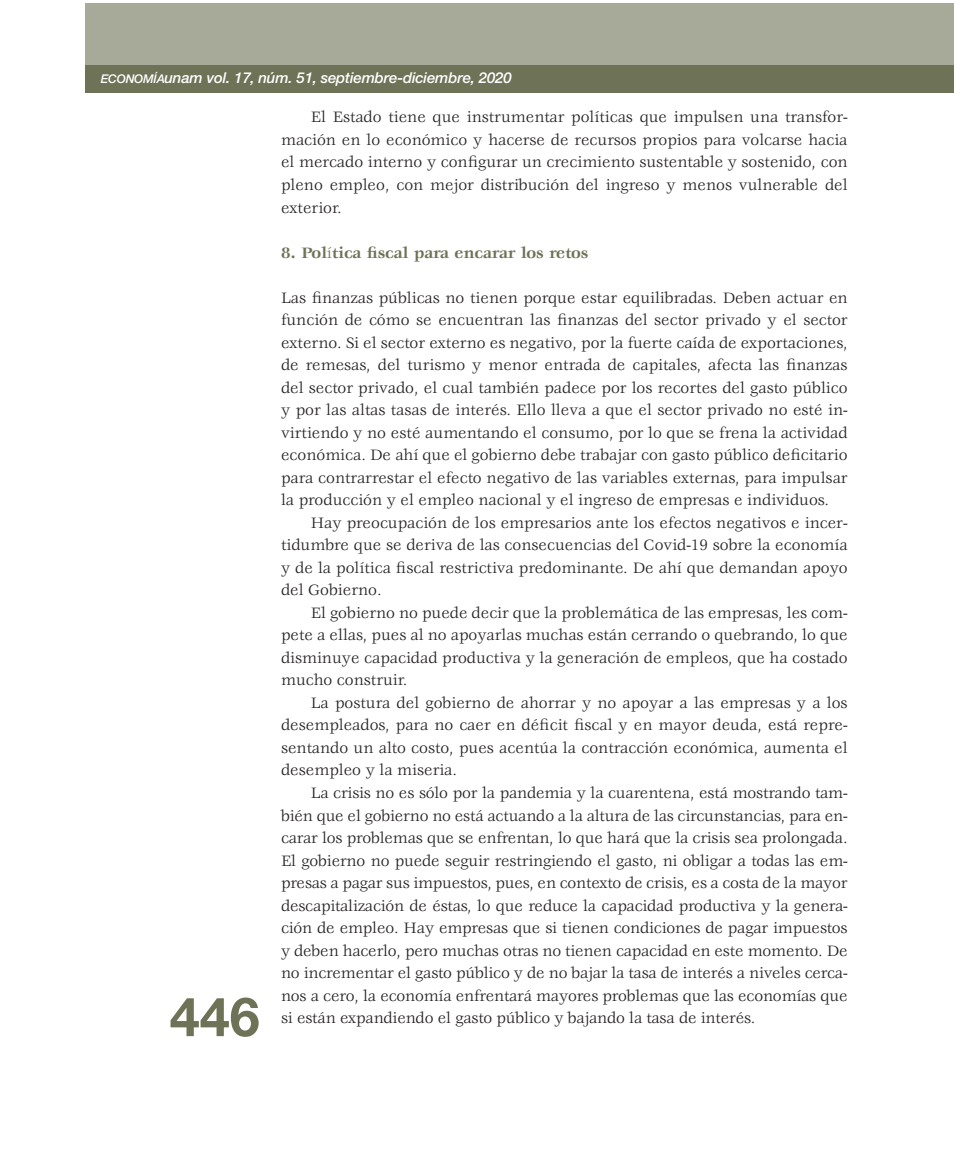
<style>
.page{position:relative;width:954px;height:1149px;background:#fff}
.page>*{position:absolute;margin:0;border:0;box-sizing:border-box;transform-origin:0 0}
.t1{font:700 54px "Helvetica Neue LT Std";color:#6e7256}
.t2{font:16.5px/22.5px "Veljovic";color:#231f20;text-align:justify}
.t3{font:700 16.5px "Veljovic";color:#6e7256}
.t4{font:italic 500 15px "Helvetica Neue LT Std";letter-spacing:-.01em;color:#fff}
.s1{font-family:"Helvetica Neue LT Std Md It SC800";font-weight:400;font-style:normal;font-size:12px}
.s2{font-weight:400}
</style>
<div class="page">
<div style="left:85px;top:3px;width:869px;height:67px;background:#a8aa99"></div>
<div style="left:85px;top:66px;width:869px;height:27px;background:#6e7256"></div>
<p class="t4" style="left:101px;top:69px;width:412px"><span class="s1">ECONOMÍA</span>unam vol. 17, núm. 51, septiembre-diciembre, 2020</p>
<p class="t2" style="left:281px;top:107px;width:568px;text-indent:30px">El Estado tiene que instrumentar políticas que impulsen una transfor&shy;mación en lo económico y hacerse de recursos propios para volcarse hacia el mercado interno y configurar un crecimiento sustentable y sostenido, con pleno empleo, con mejor distribución del ingreso y menos vulnerable del exterior.</p>
<p class="t3" style="left:281px;top:243px;width:309px">8. Pol<span class="s2">í</span>tica fiscal para encarar los retos</p>
<p class="t2" style="left:281px;top:287px;width:568px">Las finanzas públicas no tienen porque estar equilibradas. Deben actuar en función de cómo se encuentran las finanzas del sector privado y el sector externo. Si el sector externo es negativo, por la fuerte caída de exportaciones, de remesas, del turismo y menor entrada de capitales, afecta las finanzas del sector privado, el cual también padece por los recortes del gasto público y por las altas tasas de interés. Ello lleva a que el sector privado no esté in&shy;virtiendo y no esté aumentando el consumo, por lo que se frena la actividad económica. De ahí que el gobierno debe trabajar con gasto público deficitario para contrarrestar el efecto negativo de las variables externas, para impulsar la producción y el empleo nacional y el ingreso de empresas e individuos.</p>
<p class="t2" style="left:281px;top:512px;width:568px;text-indent:30px">Hay preocupación de los empresarios ante los efectos negativos e incer&shy;tidumbre que se deriva de las consecuencias del Covid-19 sobre la economía y de la política fiscal restrictiva predominante. De ahí que demandan apoyo del Gobierno.</p>
<p class="t2" style="left:281px;top:602px;width:568px;text-indent:30px">El gobierno no puede decir que la problemática de las empresas, les com&shy;pete a ellas, pues al no apoyarlas muchas están cerrando o quebrando, lo que disminuye capacidad productiva y la generación de empleos, que ha costado mucho construir.</p>
<p class="t2" style="left:281px;top:692px;width:568px;text-indent:30px">La postura del gobierno de ahorrar y no apoyar a las empresas y a los desempleados, para no caer en déficit fiscal y en mayor deuda, está repre&shy;sentando un alto costo, pues acentúa la contracción económica, aumenta el desempleo y la miseria.</p>
<p class="t2" style="left:281px;top:782px;width:568px;text-indent:30px">La crisis no es sólo por la pandemia y la cuarentena, está mostrando tam&shy;bién que el gobierno no está actuando a la altura de las circunstancias, para en&shy;carar los problemas que se enfrentan, lo que hará que la crisis sea prolongada.<br>El gobierno no puede seguir restringiendo el gasto, ni obligar a todas las em&shy;presas a pagar sus impuestos, pues, en contexto de crisis, es a costa de la mayor descapitalización de éstas, lo que reduce la capacidad productiva y la genera&shy;ción de empleo. Hay empresas que si tienen condiciones de pagar impuestos y deben hacerlo, pero muchas otras no tienen capacidad en este momento. De no incrementar el gasto público y de no bajar la tasa de interés a niveles cerca&shy;nos a cero, la economía enfrentará mayores problemas que las economías que si están expandiendo el gasto público y bajando la tasa de interés.</p>
<h1 class="t1" style="left:170px;top:983px;width:92px">446</h1>
</div>
